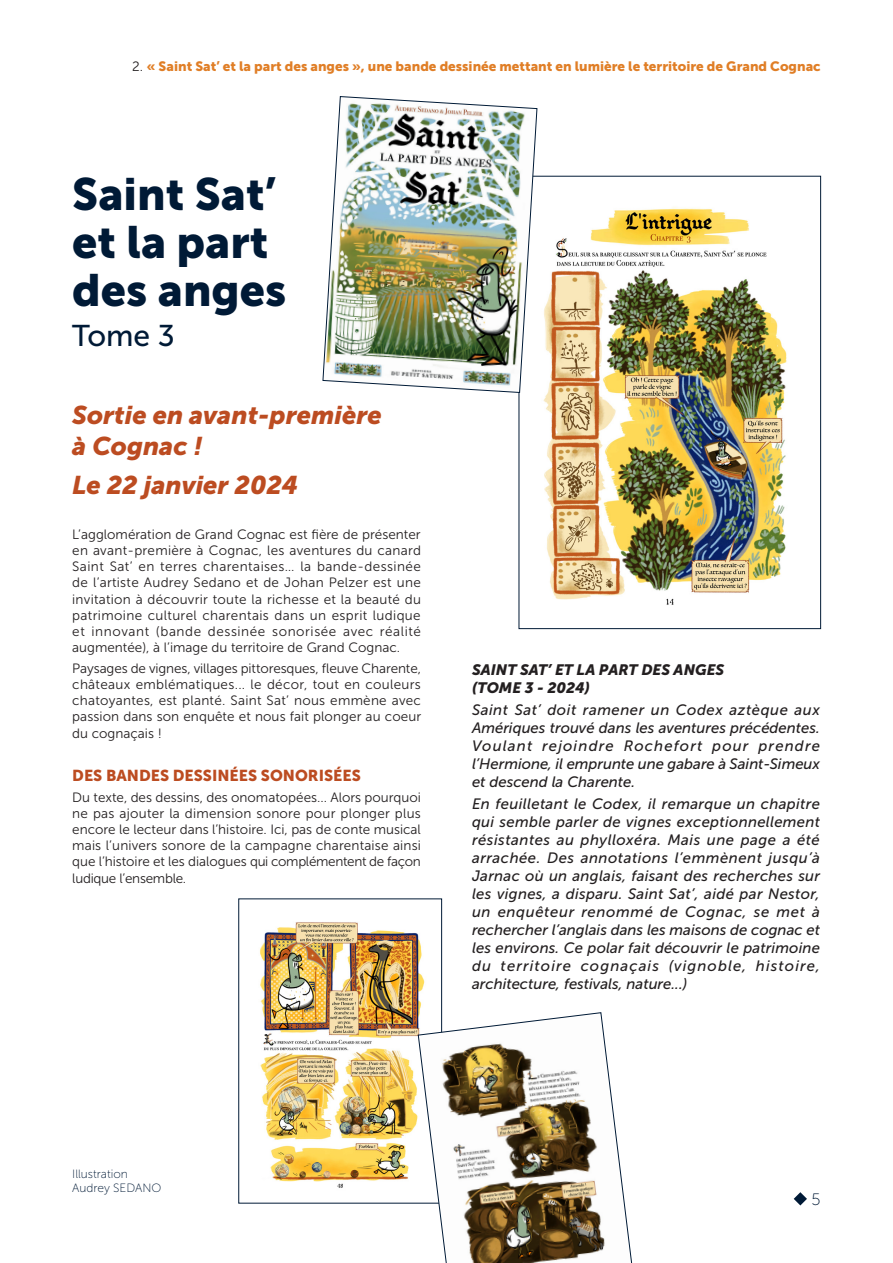
<style>
.page{position:relative;width:893px;height:1263px;background:#fff}
.page>*{position:absolute;margin:0;border:0;box-sizing:border-box;transform-origin:0 0}
.t1{font:45px/48px "Museo Sans 900";color:#001a36}
.t2{font:30px "Museo Sans 500";color:#001a36}
.t3{font:italic 25.5px/30.6px "Museo Sans 900";color:#bc4c21}
.t4{font:16.5px "Museo Sans 100";color:#001a36}
.t5{font:15.75px "Museo Sans 900";color:#bc4c21}
.t6{font:italic 15px/18px "Museo Sans 500";color:#231f20;text-align:justify}
.t7{font:italic 15px/18px "Museo Sans 900";color:#231f20}
.t8{font:13.5px/16.2px "Museo Sans 300";color:#231f20;text-align:justify}
.t9{font:13.5px "Museo Sans 900";color:#e07e26}
.t10{font:12px/14.4px "Museo Sans 100";color:#001a36}
.s1{font-family:"Museo Sans 300";color:#231f20}
</style>
<div class="page">
<img style="left:543px;top:207px;width:244px;height:398px">
<img style="left:260px;top:922px;width:165px;height:266px">
<svg style="left:417px;top:1012px;width:216px;height:251px"></svg>
<img style="left:322px;top:96px;width:216px;height:297px">
<svg style="left:794px;top:1192px;width:13px;height:13px"></svg>
<p class="t9" style="left:132px;top:58px;width:690px"><span class="s1">2.</span> « Saint Sat’ et la part des anges », une bande dessinée mettant en lumière le territoire de Grand Cognac</p>
<h1 class="t1" style="left:72px;top:170px;width:216px">Saint Sat’ et la part des anges</h1>
<h2 class="t2" style="left:72px;top:319px;width:104px">Tome 3</h2>
<h3 class="t3" style="left:72px;top:400px;width:311px">Sortie en avant-première à Cognac !</h3>
<h3 class="t3" style="left:72px;top:469px;width:227px">Le 22 janvier 2024</h3>
<p class="t8" style="left:72px;top:526px;width:350px">L’agglomération de Grand Cognac est fière de présenter en avant-première à Cognac, les aventures du canard Saint Sat’ en terres charentaises… la bande-dessinée de l’artiste Audrey Sedano et de Johan Pelzer est une invitation à découvrir toute la richesse et la beauté du patrimoine culturel charentais dans un esprit ludique et innovant (bande dessinée sonorisée avec réalité augmentée), à l’image du territoire de Grand Cognac.</p>
<p class="t8" style="left:72px;top:660px;width:350px">Paysages de vignes, villages pittoresques, fleuve Charente, châteaux emblématiques... le décor, tout en couleurs chatoyantes, est planté. Saint Sat’ nous emmène avec passion dans son enquête et nous fait plonger au coeur du cognaçais !</p>
<p class="t5" style="left:72px;top:767px;width:290px">DES BANDES DESSINÉES SONORISÉES</p>
<p class="t8" style="left:72px;top:789px;width:350px">Du texte, des dessins, des onomatopées... Alors pourquoi ne pas ajouter la dimension sonore pour plonger plus encore le lecteur dans l’histoire. Ici, pas de conte musical mais l’univers sonore de la campagne charentaise ainsi que l’histoire et les dialogues qui complémentent de façon ludique l’ensemble.</p>
<p class="t7" style="left:472px;top:660px;width:254px">SAINT SAT’ ET LA PART DES ANGES (TOME 3 - 2024)</p>
<p class="t6" style="left:472px;top:701px;width:350px">Saint Sat’ doit ramener un Codex aztèque aux Amériques trouvé dans les aventures précédentes.<br>Voulant rejoindre Rochefort pour prendre l’Hermione, il emprunte une gabare à Saint-Simeux et descend la Charente.</p>
<p class="t6" style="left:472px;top:795px;width:350px">En feuilletant le Codex, il remarque un chapitre qui semble parler de vignes exceptionnellement résistantes au phylloxéra. Mais une page a été arrachée. Des annotations l’emmènent jusqu’à Jarnac où un anglais, faisant des recherches sur les vignes, a disparu. Saint Sat’, aidé par Nestor, un enquêteur renommé de Cognac, se met à rechercher l’anglais dans les maisons de cognac et les environs. Ce polar fait découvrir le patrimoine du territoire cognaçais (vignoble, histoire, architecture, festivals, nature...)</p>
<p class="t10" style="left:72px;top:1166px;width:91px">Illustration<br>Audrey SEDANO</p>
<p class="t4" style="left:811px;top:1190px;width:11px">5</p>
</div>
